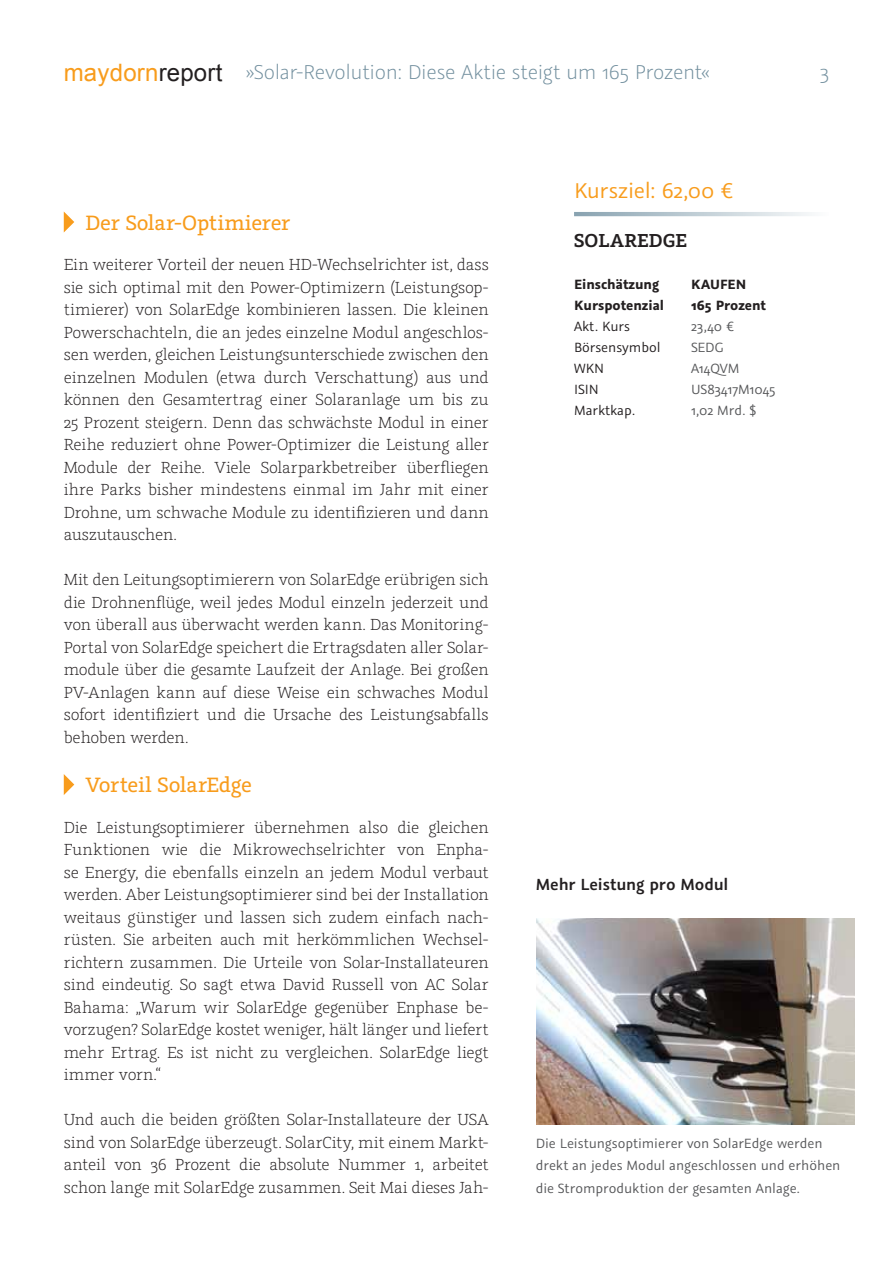
<style>
.page{position:relative;width:893px;height:1263px;background:#fff}
.page>*{position:absolute;margin:0;border:0;box-sizing:border-box;transform-origin:0 0}
.t1{font:24px "Graublau Sans";letter-spacing:-.01em;color:#f89c1c}
.t2{font:23.25px "Graublau Slab";letter-spacing:-.015em;color:#f89c1c}
.t3{font:300 22.5px "Graublau Sans";letter-spacing:-.015em;color:#73909f}
.t4{font:600 21px "Graublau Slab";letter-spacing:.01em;color:#231f20}
.t5{font:300 18px/22.5px "Graublau Slab";letter-spacing:-.01em;color:#231f20;text-align:justify}
.t6{font:600 18px "Graublau Sans";letter-spacing:-.005em;color:#231f20}
.t7{font:15px/22.5px "Graublau Sans";letter-spacing:-.005em;color:#57585a}
.t8{font:700 15px "Graublau Sans";color:#231f20}
.t9{font:15px "Graublau Sans";color:#231f20}
.s1{font-family:"Arial";font-weight:400;font-size:24px;color:#f89c1c}
.s2{font-family:"Arial";font-weight:400;font-size:24px;color:#231f20}
.s3{font-family:"Graublau Slab"}
</style>
<div class="page">
<svg style="left:574px;top:212px;width:236px;height:4px"></svg>
<svg style="left:64px;top:212px;width:10px;height:21px"></svg>
<svg style="left:64px;top:774px;width:10px;height:21px"></svg>
<img style="left:536px;top:918px;width:319px;height:207px">
<p class="t3" style="left:64px;top:59px;width:648px"><span class="s1">maydorn</span><span class="s2">report</span> <span class="s3">»</span>Solar-Revolution: Diese Aktie steigt um 165 Prozent«</p>
<p class="t3" style="left:820px;top:59px;width:10px">3</p>
<p class="t2" style="left:85px;top:208px;width:207px">Der Solar-Optimierer</p>
<p class="t5" style="left:64px;top:253px;width:427px">Ein weiterer Vorteil der neuen HD-Wechselrichter ist, dass sie sich optimal mit den Power-Optimizern (Leistungsop&shy;timierer) von SolarEdge kombinieren lassen. Die kleinen Powerschachteln, die an jedes einzelne Modul angeschlos&shy;sen werden, gleichen Leistungsunterschiede zwischen den einzelnen Modulen (etwa durch Verschattung) aus und können den Gesamtertrag einer Solaranlage um bis zu 25 Prozent steigern. Denn das schwächste Modul in einer Reihe reduziert ohne Power-Optimizer die Leistung aller Module der Reihe. Viele Solarparkbetreiber überfliegen ihre Parks bisher mindestens einmal im Jahr mit einer Drohne, um schwache Module zu identifizieren und dann auszutauschen.</p>
<p class="t5" style="left:64px;top:568px;width:427px">Mit den Leitungsoptimierern von SolarEdge erübrigen sich die Drohnenflüge, weil jedes Modul einzeln jederzeit und von überall aus überwacht werden kann. Das Monitoring-Portal von SolarEdge speichert die Ertragsdaten aller Solar&shy;module über die gesamte Laufzeit der Anlage. Bei großen PV-Anlagen kann auf diese Weise ein schwaches Modul sofort identifiziert und die Ursache des Leistungsabfalls behoben werden.</p>
<p class="t2" style="left:85px;top:770px;width:168px">Vorteil SolarEdge</p>
<p class="t5" style="left:64px;top:815px;width:427px">Die Leistungsoptimierer übernehmen also die gleichen Funktionen wie die Mikrowechselrichter von Enpha&shy;se Energy, die ebenfalls einzeln an jedem Modul verbaut werden. Aber Leistungsoptimierer sind bei der Installation weitaus günstiger und lassen sich zudem einfach nach&shy;rüsten. Sie arbeiten auch mit herkömmlichen Wechsel&shy;richtern zusammen. Die Urteile von Solar-Installateuren sind eindeutig. So sagt etwa David Russell von AC Solar Bahama: „Warum wir SolarEdge gegenüber Enphase be&shy;vorzugen? SolarEdge kostet weniger, hält länger und liefert mehr Ertrag. Es ist nicht zu vergleichen. SolarEdge liegt immer vorn.“</p>
<p class="t5" style="left:64px;top:1108px;width:427px">Und auch die beiden größten Solar-Installateure der USA sind von SolarEdge überzeugt. SolarCity, mit einem Markt&shy;anteil von 36 Prozent die absolute Nummer 1, arbeitet schon lange mit SolarEdge zusammen. Seit Mai dieses Jah-</p>
<h1 class="t1" style="left:574px;top:176px;width:161px">Kursziel: 62,00 €</h1>
<p class="t4" style="left:574px;top:228px;width:113px">SOLAREDGE</p>
<p class="t8" style="left:574px;top:275px;width:87px">Einschätzung</p>
<p class="t8" style="left:691px;top:275px;width:57px">KAUFEN</p>
<p class="t8" style="left:574px;top:296px;width:92px">Kurspotenzial</p>
<p class="t8" style="left:691px;top:296px;width:76px">165 Prozent</p>
<p class="t9" style="left:574px;top:318px;width:57px">Akt. Kurs</p>
<p class="t7" style="left:691px;top:315px;width:45px">23,40 €</p>
<p class="t9" style="left:574px;top:339px;width:88px">Börsensymbol</p>
<p class="t7" style="left:691px;top:336px;width:34px">SEDG</p>
<p class="t9" style="left:574px;top:360px;width:32px">WKN</p>
<p class="t7" style="left:691px;top:357px;width:50px">A14QVM</p>
<p class="t9" style="left:574px;top:381px;width:26px">ISIN</p>
<p class="t7" style="left:691px;top:378px;width:86px">US83417M1045</p>
<p class="t9" style="left:574px;top:402px;width:63px">Marktkap.</p>
<p class="t7" style="left:691px;top:399px;width:67px">1,02 Mrd. $</p>
<p class="t6" style="left:536px;top:873px;width:194px">Mehr Leistung pro Modul</p>
<p class="t7" style="left:536px;top:1131px;width:306px">Die Leistungsoptimierer von SolarEdge werden drekt an jedes Modul angeschlossen und erhöhen die Stromproduktion der gesamten Anlage.</p>
</div>
